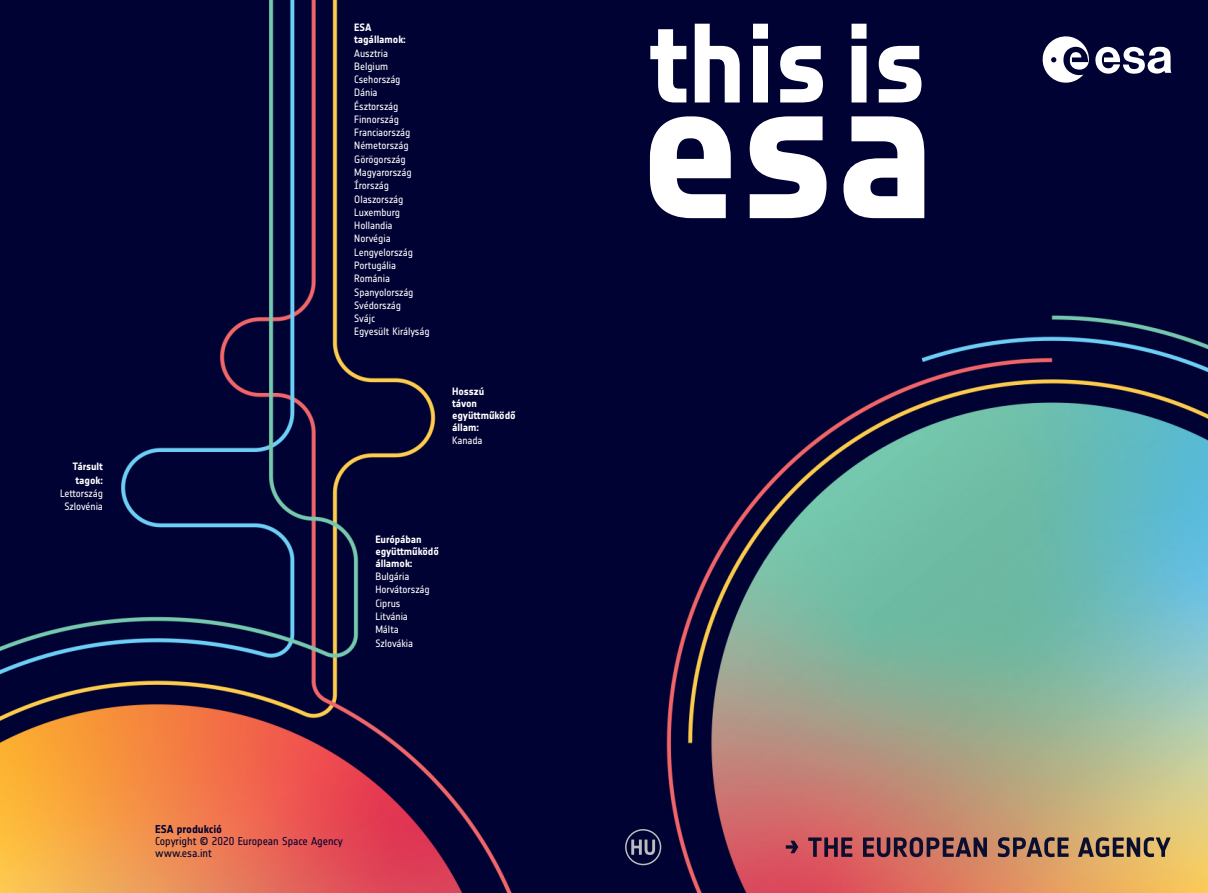
<style>
.page{position:relative;width:1208px;height:893px;background:#fff}
.page>*{position:absolute;margin:0;border:0;box-sizing:border-box;transform-origin:0 0}
.t1{font:11.25px "Notes Esa";letter-spacing:-.005em;color:#000230}
.t2{font:700 11.25px "Notes Esa";letter-spacing:-.005em;color:#000230}
.t3{font:10.5px "Notes Esa";letter-spacing:-.01em;color:#fff}
.t4{font:700 10.5px/12px "Notes Esa";letter-spacing:-.005em;color:#fff}
</style>
<div class="page">
<img style="left:0;top:0;width:1208px;height:893px">
<svg style="left:808px;top:837px;width:362px;height:20px;background:#7d554f"></svg>
<svg style="left:785px;top:841px;width:13px;height:12px"></svg>
<div style="left:625px;top:829px;width:36px;height:36px;border:2px solid #bcbdc0;border-radius:50%"></div>
<svg style="left:631px;top:839px;width:24px;height:16px"></svg>
<svg style="left:1095px;top:46px;width:76px;height:28px"></svg>
<svg style="left:1040px;top:34px;width:49px;height:50px"></svg>
<svg style="left:650px;top:116px;width:274px;height:102px"></svg>
<svg style="left:650px;top:24px;width:173px;height:78px"></svg>
<svg style="left:851px;top:24px;width:70px;height:78px"></svg>
<p class="t4" style="left:72px;top:461px;width:32px">Társult</p>
<p class="t4" style="left:76px;top:474px;width:29px">tagok:</p>
<p class="t3" style="left:60px;top:487px;width:44px">Lettország</p>
<p class="t3" style="left:64px;top:500px;width:40px">Szlovénia</p>
<p class="t4" style="left:354px;top:22px;width:53px">ESA tagállamok:</p>
<p class="t3" style="left:354px;top:47px;width:35px">Ausztria</p>
<p class="t3" style="left:354px;top:60px;width:35px">Belgium</p>
<p class="t3" style="left:354px;top:73px;width:48px">Csehország</p>
<p class="t3" style="left:354px;top:87px;width:25px">Dánia</p>
<p class="t3" style="left:354px;top:100px;width:46px">Észtország</p>
<p class="t3" style="left:354px;top:113px;width:46px">Finnország</p>
<p class="t3" style="left:354px;top:126px;width:58px">Franciaország</p>
<p class="t3" style="left:354px;top:140px;width:56px">Németország</p>
<p class="t3" style="left:354px;top:153px;width:53px">Görögország</p>
<p class="t3" style="left:354px;top:166px;width:59px">Magyarország</p>
<p class="t3" style="left:354px;top:180px;width:36px">Írország</p>
<p class="t3" style="left:354px;top:193px;width:50px">Olaszország</p>
<p class="t3" style="left:354px;top:206px;width:47px">Luxemburg</p>
<p class="t3" style="left:354px;top:219px;width:40px">Hollandia</p>
<p class="t3" style="left:354px;top:233px;width:38px">Norvégia</p>
<p class="t3" style="left:354px;top:246px;width:60px">Lengyelország</p>
<p class="t3" style="left:354px;top:259px;width:43px">Portugália</p>
<p class="t3" style="left:354px;top:272px;width:37px">Románia</p>
<p class="t3" style="left:354px;top:286px;width:61px">Spanyolország</p>
<p class="t3" style="left:354px;top:299px;width:48px">Svédország</p>
<p class="t3" style="left:354px;top:312px;width:22px">Svájc</p>
<p class="t3" style="left:354px;top:326px;width:77px">Egyesült Királyság</p>
<p class="t4" style="left:452px;top:385px;width:65px">Hosszú<br>távon együttműködő állam:</p>
<p class="t3" style="left:452px;top:435px;width:32px">Kanada</p>
<p class="t4" style="left:375px;top:533px;width:65px">Európában együttműködő államok:</p>
<p class="t3" style="left:375px;top:570px;width:36px">Bulgária</p>
<p class="t3" style="left:375px;top:584px;width:56px">Horvátország</p>
<p class="t3" style="left:375px;top:597px;width:27px">Ciprus</p>
<p class="t3" style="left:375px;top:610px;width:34px">Litvánia</p>
<p class="t3" style="left:375px;top:623px;width:25px">Málta</p>
<p class="t3" style="left:375px;top:637px;width:39px">Szlovákia</p>
<p class="t2" style="left:155px;top:822px;width:68px">ESA produkció</p>
<p class="t1" style="left:155px;top:834px;width:189px">Copyright © 2020 European Space Agency</p>
<p class="t1" style="left:155px;top:846px;width:58px">www.esa.int</p>
</div>
